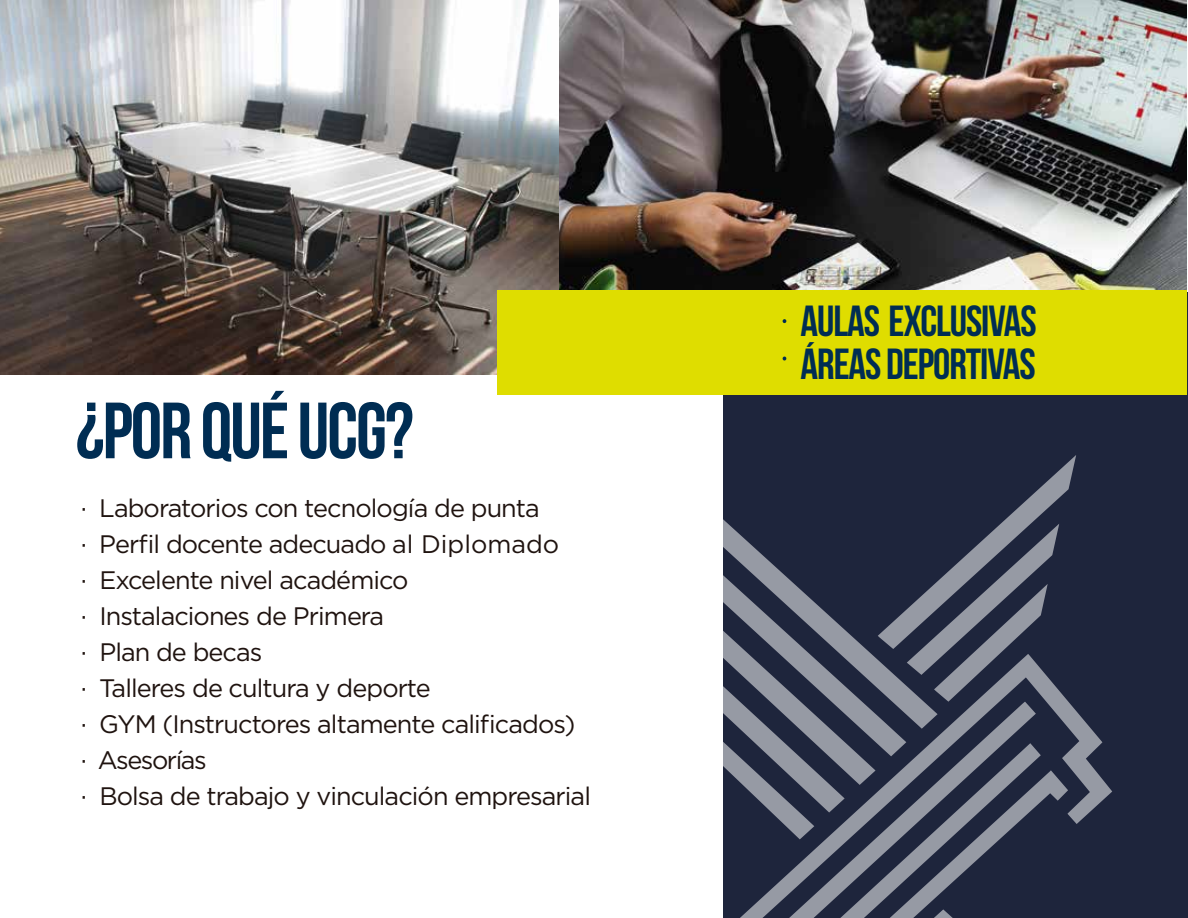
<style>
.page{position:relative;width:1188px;height:918px;background:#fff}
.page>*{position:absolute;margin:0;border:0;box-sizing:border-box;transform-origin:0 0}
.t1{font:79.5px "Bebas Neue";letter-spacing:-.025em;color:#002d53}
.t2{font:43.5px/43.7px "Bebas Neue";letter-spacing:-.025em;color:#002d53}
.t3{font:25.35px/36px "Gotham";letter-spacing:-.035em;color:#1f130f}
</style>
<div class="page">
<img style="left:558px;top:0;width:628px;height:290px">
<img style="left:0;top:1px;width:558px;height:374px">
<div style="left:723px;top:293px;width:465px;height:625px;background:#1e253c"></div>
<div style="left:497px;top:290px;width:690px;height:104px;background:#dfdd00"></div>
<svg style="left:783px;top:319px;width:3px;height:4px"></svg>
<svg style="left:783px;top:357px;width:3px;height:4px"></svg>
<svg style="left:723px;top:455px;width:389px;height:463px"></svg>
<h1 class="t1" style="left:76px;top:387px;width:339px">¿POR QUÉUCG?</h1>
<p class="t3" style="left:81px;top:490px;width:512px">· Laboratorios con tecnología de punta<br>· Perfil docente adecuado al Diplomado<br>· Excelente nivel académico<br>· Instalaciones de Primera<br>· Plan de becas<br>· Talleres de cultura y deporte<br>· GYM (Instructores altamente calificados)<br>· Asesorías<br>· Bolsa de trabajo y vinculación empresarial</p>
<h2 class="t2" style="left:801px;top:298px;width:238px">AULAS EXCLUSIVAS<br>ÁREAS DEPORTIVAS</h2>
</div>
